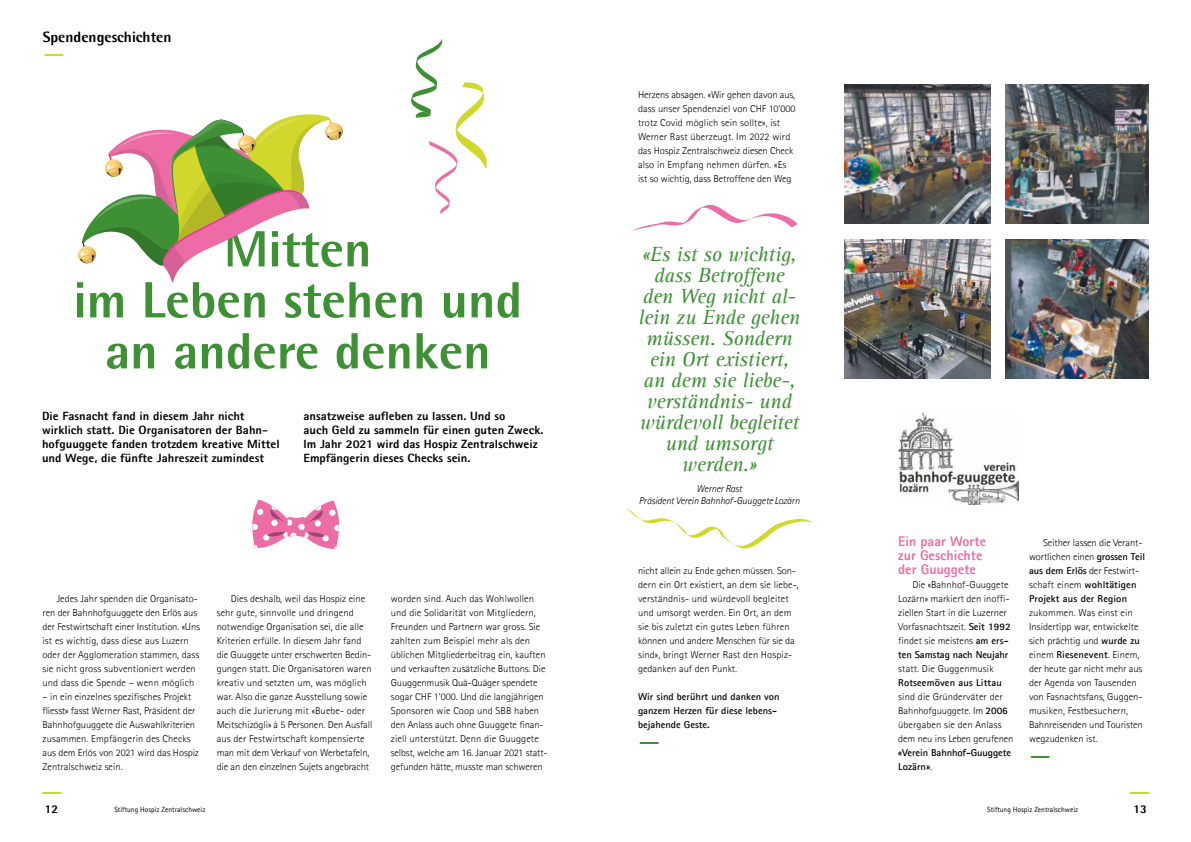
<style>
.page{position:relative;width:1191px;height:842px;background:#fff}
.page>*{position:absolute;margin:0;border:0;box-sizing:border-box;transform-origin:0 0}
.t1{font:800 51px/51px "Agfa Rotis Semisans";color:#3e9034;text-align:center}
.t2{font:300 32px "Agfa Rotis Sans Serif";color:#3e9034;scale:1.05 1}
.t3{font:32px "Agfa Rotis Sans Serif";color:#d1d82c;scale:1.05 1}
.t4{font:300 32px "Agfa Rotis Sans Serif";color:#d1d82c;scale:1.05 1}
.t5{font:italic 21px/21px "Agfa Rotis Serif";letter-spacing:-.01em;color:#3e9034;text-align:center}
.t6{font:800 15px "Agfa Rotis Semisans";color:#000}
.t7{font:800 14px/14px "Agfa Rotis Sans Serif";color:#ed6ca5}
.t8{font:800 12px/14px "Agfa Rotis Sans Serif";color:#000;scale:1.05 1}
.t9{font:800 12px "Agfa Rotis Semisans";color:#000}
.t10{font:300 10px/14px "Agfa Rotis Sans Serif";color:#000;scale:1.05 1}
.t11{font:700 10px/14px "Agfa Rotis Sans Serif";color:#000;scale:1.05 1}
.t12{font:italic 300 10px/12px "Agfa Rotis Sans Serif";letter-spacing:-.01em;color:#000;text-align:center}
.t13{font:7.5px "Agfa Rotis Sans Serif";color:#000}
.s1{font-weight:700}
.s2{font-weight:300}
</style>
<div class="page">
<img style="left:898px;top:413px;width:120px;height:91px">
<img style="left:844px;top:239px;width:146px;height:139px">
<img style="left:844px;top:84px;width:146px;height:140px">
<img style="left:1005px;top:239px;width:143px;height:139px">
<img style="left:1005px;top:84px;width:143px;height:140px">
<svg style="left:78px;top:114px;width:265px;height:169px"></svg>
<svg style="left:252px;top:500px;width:87px;height:49px"></svg>
<svg style="left:630px;top:204px;width:168px;height:28px"></svg>
<svg style="left:625px;top:507px;width:189px;height:42px"></svg>
<svg style="left:411px;top:39px;width:76px;height:175px"></svg>
<h3 class="t6" style="left:43px;top:28px;width:130px">Spendengeschichten</h3>
<h2 class="t4" style="left:43px;top:34px;width:23px">—</h2>
<h1 class="t1" style="left:73px;top:223px;width:450px">Mitten<br>im Leben stehen und an andere denken</h1>
<p class="t8" style="left:42px;top:409px;width:228px">Die Fasnacht fand in diesem Jahr nicht wirklich statt. Die Organisatoren der Bahn&shy;hofguuggete fanden trotzdem kreative Mittel und Wege, die fünfte Jahreszeit zumindest</p>
<p class="t8" style="left:303px;top:409px;width:230px">ansatzweise aufleben zu lassen. Und so<br>auch Geld zu sammeln für einen guten Zweck.<br>Im Jahr 2021 wird das Hospiz Zentralschweiz Empfängerin dieses Checks sein.</p>
<p class="t10" style="left:43px;top:592px;width:151px;text-indent:14px">Jedes Jahr spenden die Organisato&shy;ren der Bahnhofguuggete den Erlös aus der Festwirtschaft einer Institution. «Uns ist es wichtig, dass diese aus Luzern oder der Agglomeration stammen, dass sie nicht gross subventioniert werden und dass die Spende – wenn möglich</p>
<p class="t10" style="left:43px;top:690px;width:151px">– in ein einzelnes spezifisches Projekt fliesst» fasst Werner Rast, Präsident der Bahnhofguuggete die Auswahlkriterien zusammen. Empfängerin des Checks aus dem Erlös von 2021 wird das Hospiz Zentralschweiz sein.</p>
<h2 class="t3" style="left:40px;top:772px;width:23px">—</h2>
<p class="t9" style="left:45px;top:802px;width:15px">12</p>
<p class="t13" style="left:114px;top:805px;width:93px">Stiftung Hospiz Zentralschweiz</p>
<p class="t10" style="left:217px;top:592px;width:150px;text-indent:14px">Dies deshalb, weil das Hospiz eine sehr gute, sinnvolle und dringend notwendige Organisation sei, die alle Kriterien erfülle. In diesem Jahr fand die Guuggete unter erschwerten Bedin&shy;gungen statt. Die Organisatoren waren kreativ und setzten um, was möglich war. Also die ganze Ausstellung sowie auch die Jurierung mit «Buebe- oder Meitschizögli» à 5 Personen. Den Ausfall aus der Festwirtschaft kompensierte man mit dem Verkauf von Werbetafeln, die an den einzelnen Sujets angebracht</p>
<p class="t10" style="left:391px;top:592px;width:151px">worden sind. Auch das Wohlwollen und die Solidarität von Mitgliedern, Freunden und Partnern war gross. Sie zahlten zum Beispiel mehr als den üblichen Mitgliederbeitrag ein, kauften und verkauften zusätzliche Buttons. Die Guuggenmusik Quä-Quäger spendete sogar CHF 1'000. Und die langjährigen Sponsoren wie Coop und SBB haben den Anlass auch ohne Guuggete finan&shy;ziell unterstützt. Denn die Guuggete selbst, welche am 16. Januar 2021 statt&shy;gefunden hätte, musste man schweren</p>
<p class="t10" style="left:638px;top:88px;width:151px">Herzens absagen. «Wir gehen davon aus, dass unser Spendenziel von CHF 10'000 trotz Covid möglich sein sollte», ist Werner Rast überzeugt. Im 2022 wird das Hospiz Zentralschweiz diesen Check also in Empfang nehmen dürfen. «Es ist so wichtig, dass Betroffene den Weg</p>
<h3 class="t5" style="left:638px;top:244px;width:163px">«Es ist so wichtig, dass Betroffene den Weg nicht al&shy;lein zu Ende gehen müssen. Sondern ein Ort existiert, an dem sie liebe-, verständnis- und würdevoll begleitet und umsorgt werden.»</h3>
<p class="t12" style="left:639px;top:482px;width:162px">Werner Rast<br>Präsident Verein Bahnhof-Guuggete Lozärn</p>
<p class="t10" style="left:638px;top:564px;width:155px">nicht allein zu Ende gehen müssen. Son&shy;dern ein Ort existiert, an dem sie liebe-, verständnis- und würdevoll begleitet und umsorgt werden. Ein Ort, an dem sie bis zuletzt ein gutes Leben führen können und andere Menschen für sie da sind», bringt Werner Rast den Hospiz&shy;gedanken auf den Punkt.</p>
<p class="t11" style="left:638px;top:690px;width:136px">Wir sind berührt und danken von ganzem Herzen für diese lebens&shy;bejahende Geste.</p>
<h2 class="t2" style="left:638px;top:722px;width:23px">—</h2>
<h3 class="t7" style="left:898px;top:534px;width:89px">Ein paar Worte zur Geschichte der Guuggete</h3>
<p class="t10" style="left:898px;top:578px;width:109px;text-indent:14px">Die «Bahnhof-Guuggete<br>Lozärn» markiert den inoffi&shy;ziellen Start in die Luzerner<br>Vorfasnachtszeit. <span class="s1">Seit 1992 </span>findet sie meistens <span class="s1">am ers&shy;ten Samstag nach Neujahr</span></p>
<p class="t10" style="left:898px;top:662px;width:92px">statt. Die Guggenmusik</p>
<p class="t11" style="left:898px;top:676px;width:100px">Rotseemöven aus Littau</p>
<p class="t10" style="left:898px;top:690px;width:111px">sind die Gründerväter der<br>Bahnhofguuggete. Im <span class="s1">2006 </span>übergaben sie den Anlass dem neu ins Leben gerufenen</p>
<p class="t11" style="left:898px;top:746px;width:109px">«Verein Bahnhof-Guuggete<br>Lozärn»<span class="s2">.</span></p>
<p class="t10" style="left:1029px;top:536px;width:112px;text-indent:14px">Seither lassen die Verant&shy;wortlichen einen <span class="s1">grossen Teil aus dem Erlös</span> der Festwirt&shy;schaft einem <span class="s1">wohltätigen<br>Projekt aus der Region</span></p>
<p class="t10" style="left:1029px;top:606px;width:110px">zukommen. Was einst ein<br>Insidertipp war, entwickelte sich prächtig und <span class="s1">wurde zu </span>einem <span class="s1">Riesenevent</span>. Einem, der heute gar nicht mehr aus der Agenda von Tausenden von Fasnachtsfans, Guggen&shy;musiken, Festbesuchern,<br>Bahnreisenden und Touristen wegzudenken ist.</p>
<h2 class="t2" style="left:1029px;top:736px;width:23px">—</h2>
<p class="t13" style="left:987px;top:805px;width:93px">Stiftung Hospiz Zentralschweiz</p>
<h2 class="t3" style="left:1128px;top:772px;width:23px">—</h2>
<p class="t9" style="left:1133px;top:802px;width:15px">13</p>
</div>
